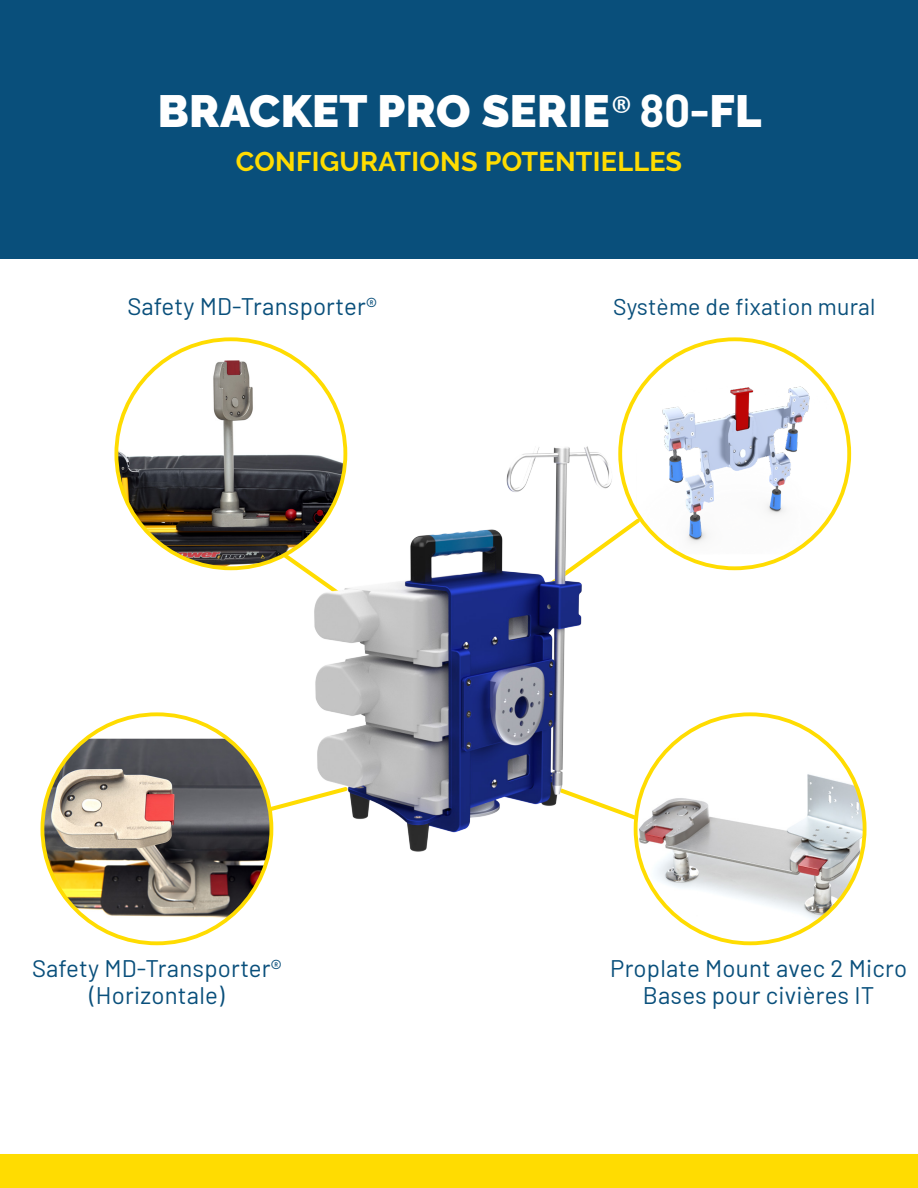
<style>
.page{position:relative;width:918px;height:1188px;background:#fff}
.page>*{position:absolute;margin:0;border:0;box-sizing:border-box;transform-origin:0 0}
.Titre_1{font:900 45px "Raleway";letter-spacing:.01em;color:#fff}
.Subtitle_Yellow{font:700 27px "Raleway";letter-spacing:.01em;color:#ffdc01}
.Bubble_name{font:24px/27px "Barlow";letter-spacing:.01em;color:#094f7b;text-align:center}
.Bubble_name-2{font:22.95px "Barlow";letter-spacing:.01em;color:#094f7b}
.s1{font-family:"Calibri";font-weight:400}
.s2{font-family:"Barlow";font-weight:700}
</style>
<div class="page">
<svg style="left:618px;top:806px;width:18px;height:30px"></svg>
<div style="left:0;top:0;width:918px;height:258px;background:#094f7b"></div>
<div style="left:0;top:1154px;width:918px;height:34px;background:#ffdc01"></div>
<svg style="left:280px;top:550px;width:20px;height:19px"></svg>
<svg style="left:271px;top:799px;width:29px;height:23px"></svg>
<img style="left:116px;top:339px;width:229px;height:229px;border-radius:114px">
<img style="left:45px;top:739px;width:226px;height:186px">
<img style="left:620px;top:350px;width:229px;height:218px">
<img style="left:636px;top:730px;width:226px;height:213px">
<img style="left:300px;top:440px;width:318px;height:412px">
<p class="Titre_1" style="left:158px;top:85px;width:605px">BRACKET PRO SERIE<span class="s1">®</span><span class="s2">80-</span>FL</p>
<p class="Subtitle_Yellow" style="left:236px;top:146px;width:448px">CONFIGURATIONS POTENTIELLES</p>
<p class="Bubble_name" style="left:127px;top:291px;width:251px">Safety MD-Transporter®</p>
<p class="Bubble_name-2" style="left:613px;top:290px;width:264px">Système de fixation mural</p>
<p class="Bubble_name" style="left:32px;top:953px;width:251px">Safety MD-Transporter®</p>
<p class="Bubble_name" style="left:89px;top:980px;width:137px">(Horizontale)</p>
<p class="Bubble_name" style="left:610px;top:953px;width:298px">Proplate Mount avec 2 Micro<br>Bases pour civières IT</p>
</div>
